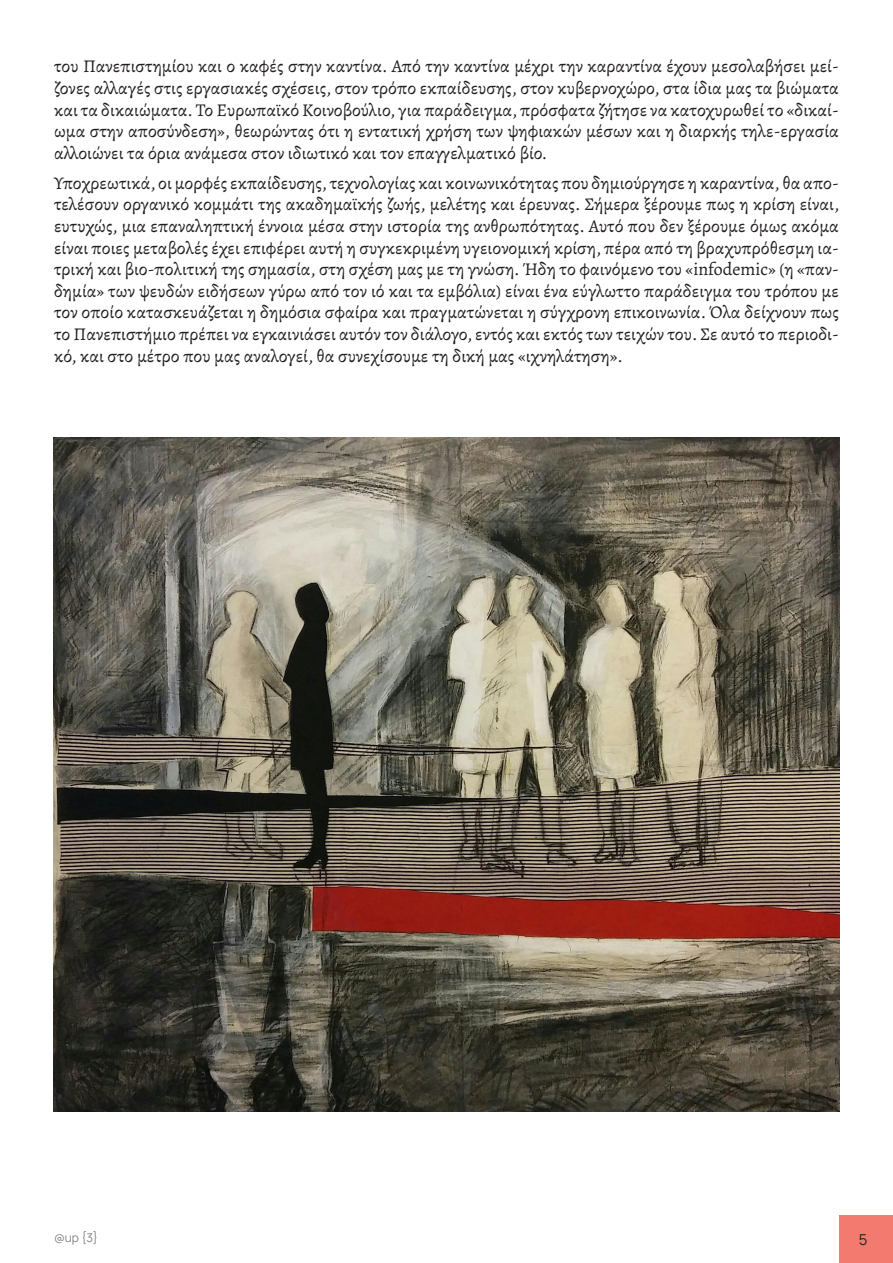
<style>
.page{position:relative;width:893px;height:1263px;background:#fff}
.page>*{position:absolute;margin:0;border:0;box-sizing:border-box;transform-origin:0 0}
.text{font:18px/21.6px "Alegreya";color:#231f20;text-align:justify}
.t1{font:200 15px "Manrope";color:#231f20}
.t2{font:200 12px "Manrope";color:#808285}
</style>
<div class="page">
<div style="left:839px;top:1215px;width:54px;height:48px;background:#f37a6e"></div>
<img style="left:53px;top:438px;width:786px;height:674px">
<p class="text" style="left:54px;top:55px;width:786px">του Πανεπιστημίου και ο καφές στην καντίνα. Από την καντίνα μέχρι την καραντίνα έχουν μεσολαβήσει μεί&shy;ζονες αλλαγές στις εργασιακές σχέσεις, στον τρόπο εκπαίδευσης, στον κυβερνοχώρο, στα ίδια μας τα βιώματα και τα δικαιώματα. Το Ευρωπαϊκό Κοινοβούλιο, για παράδειγμα, πρόσφατα ζήτησε να κατοχυρωθεί το «δικαί&shy;ωμα στην αποσύνδεση», θεωρώντας ότι η εντατική χρήση των ψηφιακών μέσων και η διαρκής τηλε-εργασία αλλοιώνει τα όρια ανάμεσα στον ιδιωτικό και τον επαγγελματικό βίο.</p>
<p class="text" style="left:54px;top:172px;width:787px">Υποχρεωτικά, οι μορφές εκπαίδευσης, τεχνολογίας και κοινωνικότητας που δημιούργησε η καραντίνα, θα απο&shy;τελέσουν οργανικό κομμάτι της ακαδημαϊκής ζωής, μελέτης και έρευνας. Σήμερα ξέρουμε πως η κρίση είναι, ευτυχώς, μια επαναληπτική έννοια μέσα στην ιστορία της ανθρωπότητας. Αυτό που δεν ξέρουμε όμως ακόμα είναι ποιες μεταβολές έχει επιφέρει αυτή η συγκεκριμένη υγειονομική κρίση, πέρα από τη βραχυπρόθεσμη ια&shy;τρική και βιο-πολιτική της σημασία, στη σχέση μας με τη γνώση. Ήδη το φαινόμενο του «infodemic» (η «παν&shy;δημία» των ψευδών ειδήσεων γύρω από τον ιό και τα εμβόλια) είναι ένα εύγλωττο παράδειγμα του τρόπου με τον οποίο κατασκευάζεται η δημόσια σφαίρα και πραγματώνεται η σύγχρονη επικοινωνία. Όλα δείχνουν πως το Πανεπιστήμιο πρέπει να εγκαινιάσει αυτόν τον διάλογο, εντός και εκτός των τειχών του. Σε αυτό το περιοδι&shy;κό, και στο μέτρο που μας αναλογεί, θα συνεχίσουμε τη δική μας «ιχνηλάτηση».</p>
<p class="t2" style="left:54px;top:1229px;width:46px">@up {3}</p>
<p class="t1" style="left:859px;top:1229px;width:10px">5</p>
</div>
